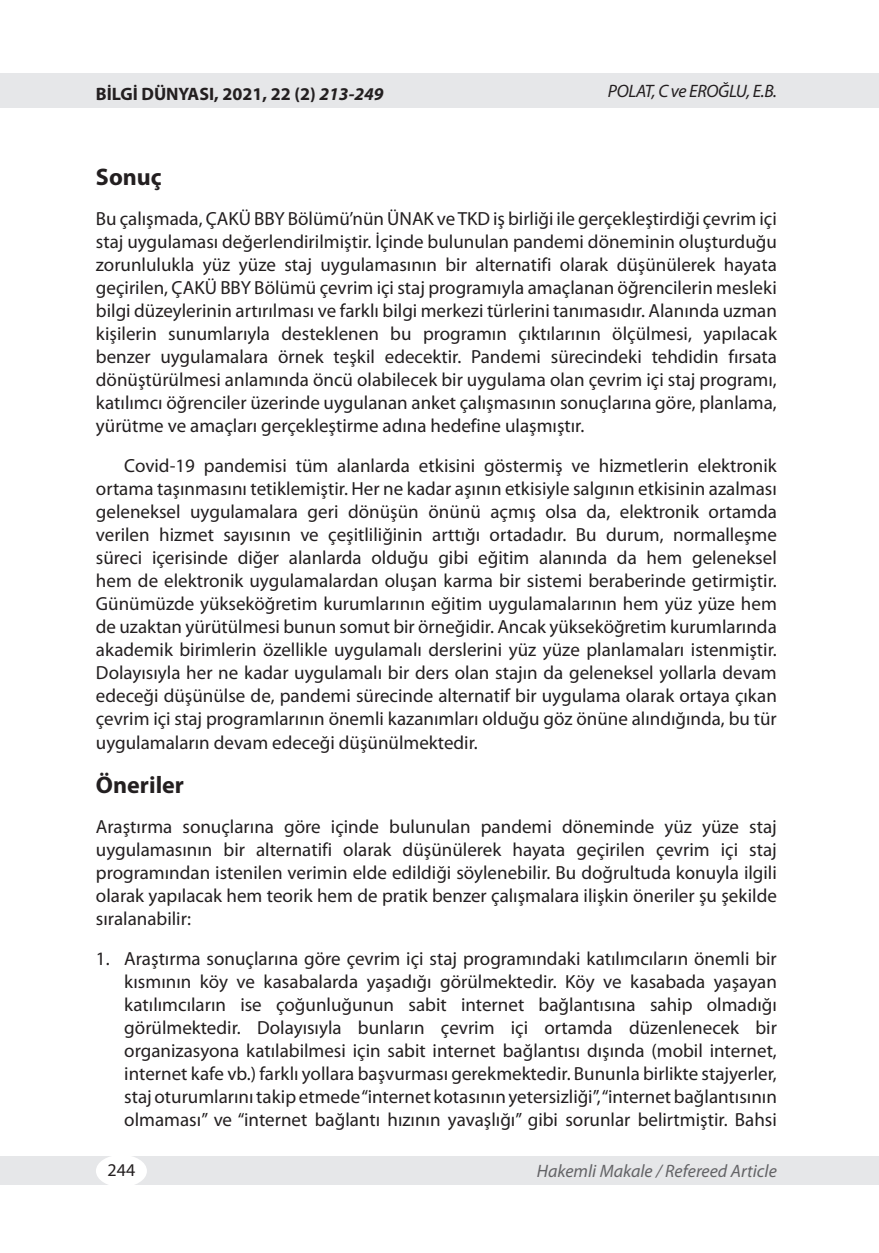
<style>
.page{position:relative;width:879px;height:1253px;background:#fff}
.page>*{position:absolute;margin:0;border:0;box-sizing:border-box;transform-origin:0 0}
.t1{font:700 24px "Myriad Pro";color:#231f20}
.t2{font:19px/23px "Myriad Pro";color:#231f20;text-align:justify}
.t3{font:700 18px "Myriad Pro";color:#231f20}
.t4{font:italic 18px "Myriad Pro";color:#636366}
.t5{font:italic 18px "Myriad Pro";letter-spacing:-.02em;color:#231f20}
.t6{font:18px "Myriad Pro";color:#231f20}
.s1{font-style:italic}
</style>
<div class="page">
<div style="left:0;top:74px;width:879px;height:34px;background:#e6e7e9"></div>
<div style="left:0;top:1156px;width:879px;height:28px;background:#e6e7e9"></div>
<div style="left:96px;top:1155px;width:51px;height:32px;background:#fff;border-radius:50%"></div>
<p class="t3" style="left:96px;top:82px;width:289px">BİLGİ DÜNYASI, 2021, 22 (2) <span class="s1">213-249</span></p>
<p class="t5" style="left:608px;top:80px;width:170px">POLAT, C ve EROĞLU, E.B.</p>
<p class="t1" style="left:96px;top:162px;width:67px">Sonuç</p>
<p class="t2" style="left:96px;top:207px;width:682px">Bu çalışmada, ÇAKÜ BBY Bölümü’nün ÜNAK ve TKD iş birliği ile gerçekleştirdiği çevrim içi staj uygulaması değerlendirilmiştir. İçinde bulunulan pandemi döneminin oluşturduğu zorunlulukla yüz yüze staj uygulamasının bir alternatifi olarak düşünülerek hayata geçirilen, ÇAKÜ BBY Bölümü çevrim içi staj programıyla amaçlanan öğrencilerin mesleki bilgi düzeylerinin artırılması ve farklı bilgi merkezi türlerini tanımasıdır. Alanında uzman kişilerin sunumlarıyla desteklenen bu programın çıktılarının ölçülmesi, yapılacak benzer uygulamalara örnek teşkil edecektir. Pandemi sürecindeki tehdidin fırsata dönüştürülmesi anlamında öncü olabilecek bir uygulama olan çevrim içi staj programı, katılımcı öğrenciler üzerinde uygulanan anket çalışmasının sonuçlarına göre, planlama, yürütme ve amaçları gerçekleştirme adına hedefine ulaşmıştır.</p>
<p class="t2" style="left:96px;top:454px;width:682px;text-indent:28px">Covid-19 pandemisi tüm alanlarda etkisini göstermiş ve hizmetlerin elektronik ortama taşınmasını tetiklemiştir. Her ne kadar aşının etkisiyle salgının etkisinin azalması geleneksel uygulamalara geri dönüşün önünü açmış olsa da, elektronik ortamda verilen hizmet sayısının ve çeşitliliğinin arttığı ortadadır. Bu durum, normalleşme süreci içerisinde diğer alanlarda olduğu gibi eğitim alanında da hem geleneksel hem de elektronik uygulamalardan oluşan karma bir sistemi beraberinde getirmiştir.<br>Günümüzde yükseköğretim kurumlarının eğitim uygulamalarının hem yüz yüze hem de uzaktan yürütülmesi bunun somut bir örneğidir. Ancak yükseköğretim kurumlarında akademik birimlerin özellikle uygulamalı derslerini yüz yüze planlamaları istenmiştir.<br>Dolayısıyla her ne kadar uygulamalı bir ders olan stajın da geleneksel yollarla devam edeceği düşünülse de, pandemi sürecinde alternatif bir uygulama olarak ortaya çıkan çevrim içi staj programlarının önemli kazanımları olduğu göz önüne alındığında, bu tür uygulamaların devam edeceği düşünülmektedir.</p>
<p class="t1" style="left:96px;top:770px;width:90px">Öneriler</p>
<p class="t2" style="left:96px;top:815px;width:682px">Araştırma sonuçlarına göre içinde bulunulan pandemi döneminde yüz yüze staj uygulamasının bir alternatifi olarak düşünülerek hayata geçirilen çevrim içi staj programından istenilen verimin elde edildiği söylenebilir. Bu doğrultuda konuyla ilgili olarak yapılacak hem teorik hem de pratik benzer çalışmalara ilişkin öneriler şu şekilde sıralanabilir:</p>
<p class="t2" style="left:124px;top:947px;width:654px;text-indent:-28px">1. Araştırma sonuçlarına göre çevrim içi staj programındaki katılımcıların önemli bir kısmının köy ve kasabalarda yaşadığı görülmektedir. Köy ve kasabada yaşayan katılımcıların ise çoğunluğunun sabit internet bağlantısına sahip olmadığı görülmektedir. Dolayısıyla bunların çevrim içi ortamda düzenlenecek bir organizasyona katılabilmesi için sabit internet bağlantısı dışında (mobil internet, internet kafe vb.) farklı yollara başvurması gerekmektedir. Bununla birlikte stajyerler, staj oturumlarını takip etmede “internet kotasının yetersizliği”, “internet bağlantısının olmaması” ve “internet bağlantı hızının yavaşlığı” gibi sorunlar belirtmiştir. Bahsi</p>
<p class="t6" style="left:108px;top:1159px;width:29px">244</p>
<p class="t4" style="left:537px;top:1160px;width:241px">Hakemli Makale / Refereed Article</p>
</div>
